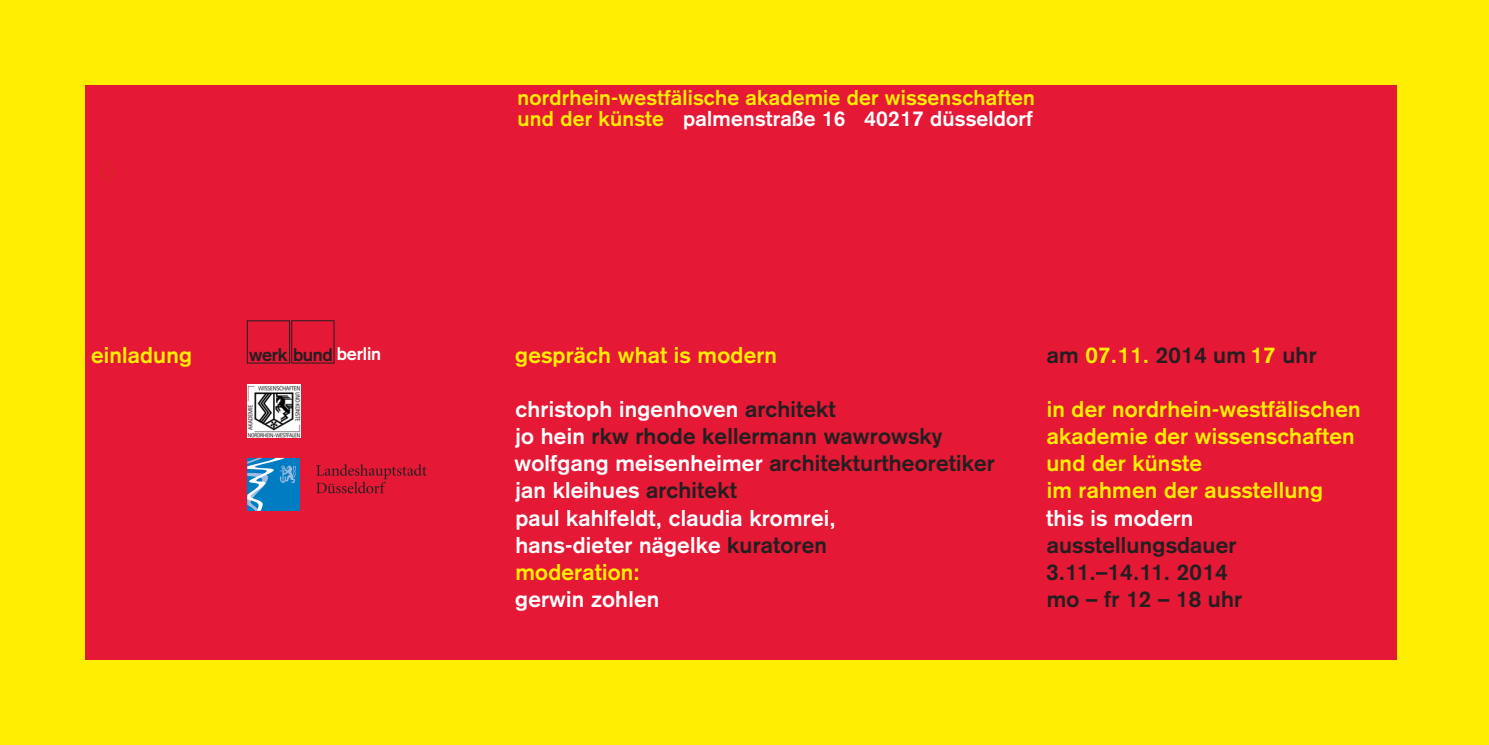
<style>
.page{position:relative;width:1489px;height:745px;background:#fff}
.page>*{position:absolute;margin:0;border:0;box-sizing:border-box;transform-origin:0 0}
.t1{font:700 22.5px/27px "Akzidenz Grotesk";letter-spacing:.01em;color:#fff}
.t2{font:700 22.5px/27px "Akzidenz Grotesk";letter-spacing:.01em;color:#ffee01}
.t3{font:700 22.5px/27px "Akzidenz Grotesk";letter-spacing:.01em;color:#231f20}
.t4{font:700 21.25px/21.2px "Akzidenz Grotesk";letter-spacing:.01em;color:#ffee01}
.t5{font:700 18px "Akzidenz Grotesk";letter-spacing:-.01em;color:#231f20}
.s1{color:#fff}
.s2{color:#e51836}
.s3{color:#231f20}
.s4{color:#ffee01}
</style>
<div class="page">
<div style="left:0;top:0;width:1488px;height:744px;background:#ffee01"></div>
<div style="left:85px;top:85px;width:1311px;height:574px;background:#e51836"></div>
<svg style="left:246px;top:320px;width:89px;height:43px"></svg>
<img style="left:247px;top:384px;width:53px;height:53px">
<svg style="left:316px;top:464px;width:110px;height:29px"></svg>
<div style="left:247px;top:457px;width:53px;height:53px;background:#007cc2"></div>
<svg style="left:247px;top:457px;width:49px;height:53px"></svg>
<p class="t4" style="left:517px;top:87px;width:519px">nordrhein-westfälische akademie der wissenschaften und der künste <span class="s1">palmenstraße 16 40217 düsseldorf</span></p>
<p class="t2" style="left:91px;top:341px;width:103px">einladung</p>
<p class="t2" style="left:515px;top:341px;width:276px">gespräch what is modern<span class="s2">e</span></p>
<p class="t1" style="left:514px;top:395px;width:481px">christoph ingenhoven <span class="s3">architekt<br></span>jo hein <span class="s3">rkw rhode kellermann wawrowsky </span>wolfgang meisenheimer <span class="s3">architekturtheoretiker </span>jan kleihues <span class="s3">architekt<br></span>paul kahlfeldt, claudia kromrei,<br>hans-dieter nägelke <span class="s3">kuratoren<br></span><span class="s4">moderation:</span></p>
<p class="t1" style="left:515px;top:584px;width:146px">gerwin zohlen</p>
<p class="t5" style="left:249px;top:343px;width:134px">werk bund <span class="s1">berlin</span></p>
<p class="t3" style="left:1046px;top:341px;width:271px">am <span class="s4">07.11.</span> 2014 um <span class="s4">17</span> uhr</p>
<p class="t2" style="left:1046px;top:395px;width:316px">in der nordrhein-westfälischen akademie der wissenschaften und der künste<br>im rahmen der ausstellung</p>
<p class="t1" style="left:1046px;top:503px;width:149px">this is modern</p>
<p class="t3" style="left:1045px;top:530px;width:198px">ausstellungsdauer<br>3.11.–14.11. 2014 mo – fr 12 – 18 uhr</p>
</div>
